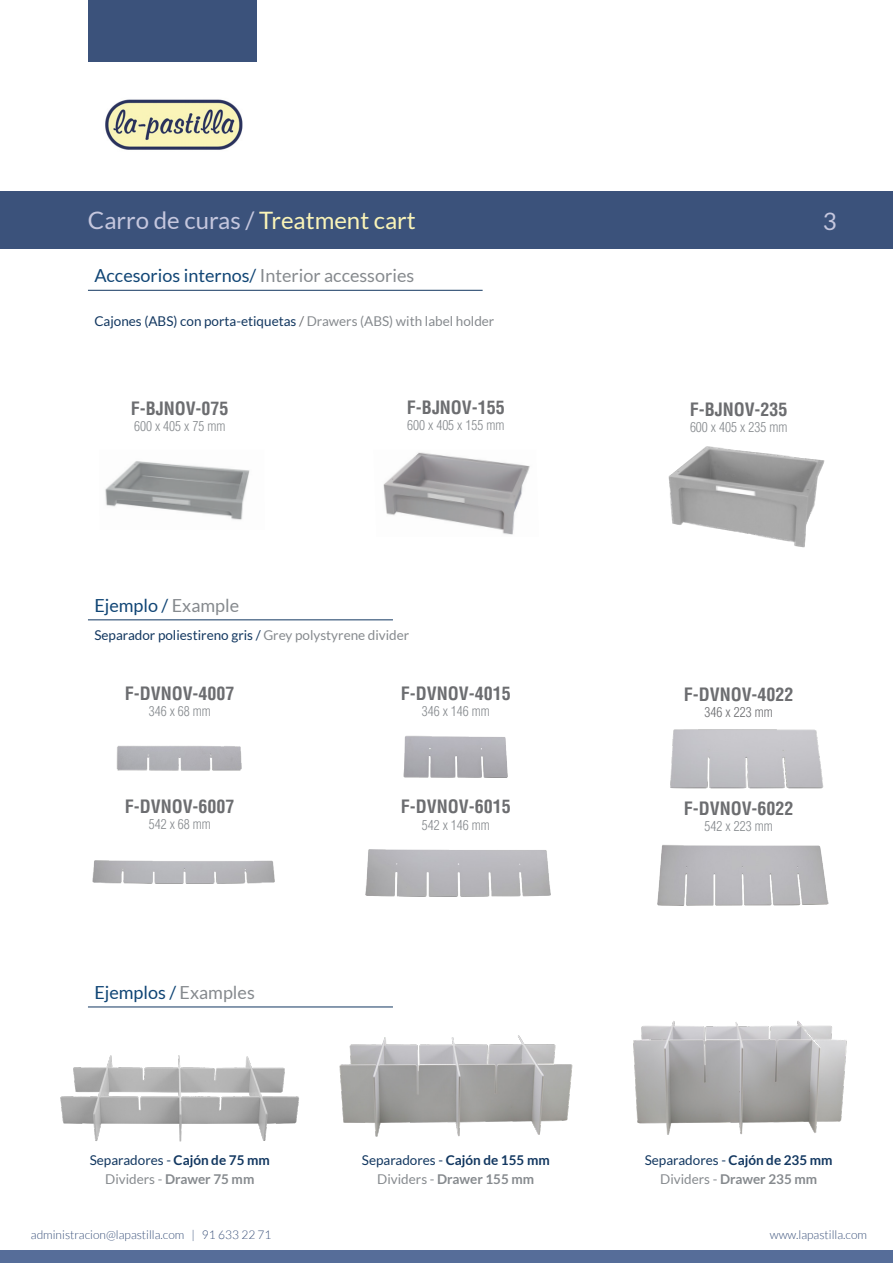
<style>
.page{position:relative;width:893px;height:1263px;background:#fff}
.page>*{position:absolute;margin:0;border:0;box-sizing:border-box;transform-origin:0 0}
.t1{font:24px "Lato";color:#c5c7de}
.Referencia{font:700 condensed 18px "Helvetica LT Std";color:#6c6d70}
.Títulos_descripcion{font:18px "Lato";color:#104575}
.Pie_Accesorios_EN{font:13.5px "Lato";color:#123760}
.Referencia-2{font:300 condensed 13.5px "Helvetica LT Std";color:#868a8e}
.t2{font:700 13.5px "Lato";color:#868a8e}
.Referencia-3{font:300 condensed 13.5px "Helvetica LT Std";color:#6c6d70}
.t3{font:300 12px "Lato";color:#3b527b}
.s1{color:#faf4b8}
.s2{color:#868a8e}
.s3{color:#6c6d70}
.s4{font-weight:700}
.s5{font-weight:400}
</style>
<div class="page">
<img style="left:103px;top:61px;width:142px;height:89px">
<div style="left:0;top:191px;width:893px;height:58px;background:#3b527b"></div>
<div style="left:88px;top:0;width:169px;height:61px;background:#3b527b"></div>
<div style="left:0;top:1250px;width:893px;height:13px;background:#566d99"></div>
<img style="left:383px;top:452px;width:147px;height:83px">
<img style="left:105px;top:461px;width:145px;height:59px">
<img style="left:668px;top:446px;width:157px;height:102px">
<img style="left:633px;top:1021px;width:214px;height:114px">
<img style="left:116px;top:745px;width:126px;height:26px">
<img style="left:403px;top:735px;width:105px;height:43px">
<img style="left:670px;top:729px;width:154px;height:60px">
<img style="left:92px;top:860px;width:183px;height:24px">
<img style="left:365px;top:849px;width:186px;height:48px">
<img style="left:657px;top:845px;width:172px;height:61px">
<img style="left:60px;top:1055px;width:239px;height:87px">
<img style="left:339px;top:1035px;width:234px;height:102px">
<hr style="left:88px;top:620px;width:305px;height:1px;background:#123760">
<hr style="left:88px;top:1007px;width:305px;height:1px;background:#123760">
<hr style="left:88px;top:290px;width:395px;height:1px;background:#123760">
<h1 class="t1" style="left:88px;top:207px;width:329px">Carro de curas / <span class="s1">Treatment cart</span></h1>
<h1 class="t1" style="left:823px;top:208px;width:15px">3</h1>
<p class="Títulos_descripcion" style="left:94px;top:266px;width:321px">Accesorios internos/ <span class="s2">Interior accessories</span></p>
<p class="Pie_Accesorios_EN" style="left:94px;top:313px;width:402px">Cajones (ABS) con porta-etiquetas <span class="s3">/</span> <span class="s2">Drawers (ABS) with label holder</span></p>
<p class="Referencia" style="left:131px;top:397px;width:99px">F-BJNOV-075</p>
<p class="Referencia-2" style="left:134px;top:418px;width:93px">600 x 405 x 75 mm</p>
<p class="Títulos_descripcion" style="left:94px;top:595px;width:146px">Ejemplo / <span class="s2">Example</span></p>
<p class="Referencia" style="left:407px;top:396px;width:99px">F-BJNOV-155</p>
<p class="Referencia-2" style="left:407px;top:417px;width:99px">600 x 405 x 155 mm</p>
<p class="Pie_Accesorios_EN" style="left:94px;top:628px;width:317px">Separador poliestireno gris / <span class="s2">Grey polystyrene divider</span></p>
<p class="Referencia" style="left:125px;top:682px;width:111px">F-DVNOV-4007</p>
<p class="Referencia-2" style="left:149px;top:703px;width:64px">346 x 68 mm</p>
<p class="Referencia" style="left:401px;top:682px;width:111px">F-DVNOV-4015</p>
<p class="Referencia-2" style="left:422px;top:703px;width:70px">346 x 146 mm</p>
<p class="Referencia" style="left:125px;top:795px;width:111px">F-DVNOV-6007</p>
<p class="Referencia-2" style="left:149px;top:815px;width:64px">542 x 68 mm</p>
<p class="Referencia" style="left:401px;top:796px;width:111px">F-DVNOV-6015</p>
<p class="Referencia-2" style="left:422px;top:816px;width:70px">542 x 146 mm</p>
<p class="Títulos_descripcion" style="left:94px;top:982px;width:162px">Ejemplos / <span class="s2">Examples</span></p>
<p class="Pie_Accesorios_EN" style="left:90px;top:1152px;width:182px">Separadores - <span class="s4">Cajón de 75 mm</span></p>
<p class="t2" style="left:105px;top:1171px;width:151px"><span class="s5">Dividers -</span> Drawer 75 mm</p>
<p class="Pie_Accesorios_EN" style="left:362px;top:1152px;width:189px">Separadores - <span class="s4">Cajón de 155 mm</span></p>
<p class="t2" style="left:377px;top:1171px;width:158px"><span class="s5">Dividers -</span> Drawer 155 mm</p>
<p class="Referencia" style="left:690px;top:398px;width:99px">F-BJNOV-235</p>
<p class="Referencia-2" style="left:690px;top:419px;width:99px">600 x 405 x 235 mm</p>
<p class="Referencia" style="left:684px;top:683px;width:111px">F-DVNOV-4022</p>
<p class="Referencia-3" style="left:705px;top:704px;width:70px">346 x 223 mm</p>
<p class="Referencia" style="left:684px;top:797px;width:111px">F-DVNOV-6022</p>
<p class="Referencia-2" style="left:705px;top:818px;width:70px">542 x 223 mm</p>
<p class="Pie_Accesorios_EN" style="left:645px;top:1152px;width:189px">Separadores - <span class="s4">Cajón de 235 mm</span></p>
<p class="t2" style="left:660px;top:1171px;width:158px"><span class="s5">Dividers -</span> Drawer 235 mm</p>
<p class="t3" style="left:31px;top:1228px;width:242px">administracion@lapastilla.com | 91 633 22 71</p>
<p class="t3" style="left:770px;top:1228px;width:99px">www.lapastilla.com</p>
</div>
